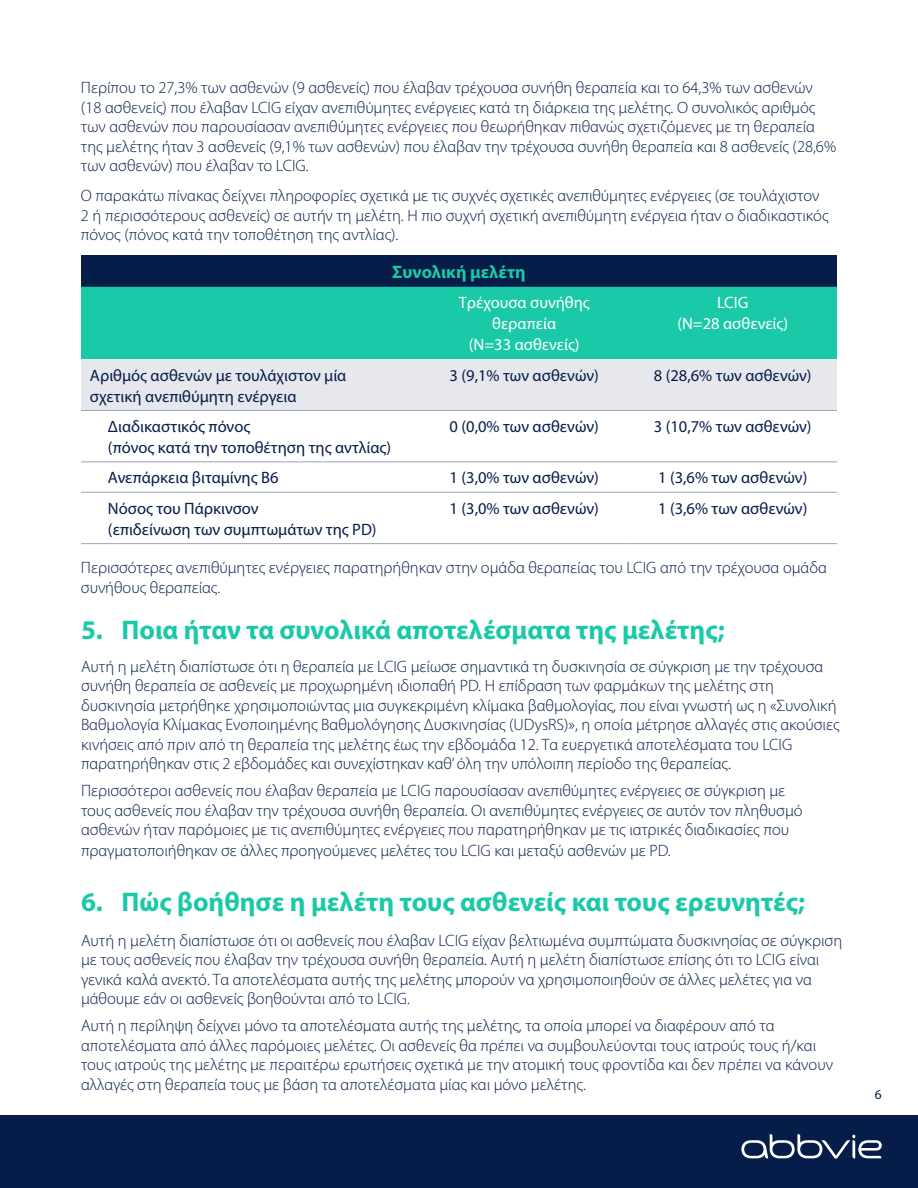
<style>
.page{position:relative;width:918px;height:1188px;background:#fff}
.page>*{position:absolute;margin:0;border:0;box-sizing:border-box;transform-origin:0 0}
.t1{font:700 27px "Myriad Pro";color:#1ac9a8}
.t2{font:700 18px "Myriad Pro";color:#1ac9a8}
.t3{font:300 16.5px/19.5px "Myriad Pro";color:#071d49}
.t4{font:16.5px/21px "Myriad Pro";color:#071d49}
.t5{font:16.5px/21px "Myriad Pro";color:#fff;text-align:center}
.t6{font:13.5px "Myriad Pro";color:#071d49}
</style>
<div class="page">
<div style="left:0;top:1115px;width:918px;height:73px;background:#071d49"></div>
<div style="left:81px;top:255px;width:756px;height:32px;background:#071d49"></div>
<div style="left:81px;top:287px;width:756px;height:72px;background:#1ac9a8"></div>
<div style="left:81px;top:359px;width:756px;height:51px;background:#e6e8ed"></div>
<hr style="left:81px;top:410px;width:339px;height:1px;background:#9ca4b6">
<hr style="left:420px;top:410px;width:208px;height:1px;background:#9ca4b6">
<hr style="left:628px;top:410px;width:209px;height:1px;background:#9ca4b6">
<hr style="left:81px;top:462px;width:339px;height:1px;background:#9ca4b6">
<hr style="left:81px;top:492px;width:339px;height:1px;background:#9ca4b6">
<hr style="left:81px;top:543px;width:339px;height:1px;background:#9ca4b6">
<hr style="left:420px;top:462px;width:208px;height:1px;background:#9ca4b6">
<hr style="left:420px;top:492px;width:208px;height:1px;background:#9ca4b6">
<hr style="left:420px;top:543px;width:208px;height:1px;background:#9ca4b6">
<hr style="left:628px;top:462px;width:209px;height:1px;background:#9ca4b6">
<hr style="left:628px;top:492px;width:209px;height:1px;background:#9ca4b6">
<hr style="left:628px;top:543px;width:209px;height:1px;background:#9ca4b6">
<svg style="left:741px;top:1134px;width:141px;height:25px"></svg>
<p class="t3" style="left:81px;top:78px;width:757px">Περίπου το 27,3% των ασθενών (9 ασθενείς) που έλαβαν τρέχουσα συνήθη θεραπεία και το 64,3% των ασθενών (18 ασθενείς) που έλαβαν LCIG είχαν ανεπιθύμητες ενέργειες κατά τη διάρκεια της μελέτης. Ο συνολικός αριθμός των ασθενών που παρουσίασαν ανεπιθύμητες ενέργειες που θεωρήθηκαν πιθανώς σχετιζόμενες με τη θεραπεία της μελέτης ήταν 3 ασθενείς (9,1% των ασθενών) που έλαβαν την τρέχουσα συνήθη θεραπεία και 8 ασθενείς (28,6% των ασθενών) που έλαβαν το LCIG.</p>
<p class="t3" style="left:81px;top:186px;width:749px">Ο παρακάτω πίνακας δείχνει πληροφορίες σχετικά με τις συχνές σχετικές ανεπιθύμητες ενέργειες (σε τουλάχιστον<br>2 ή περισσότερους ασθενείς) σε αυτήν τη μελέτη. Η πιο συχνή σχετική ανεπιθύμητη ενέργεια ήταν ο διαδικαστικός πόνος (πόνος κατά την τοποθέτηση της αντλίας).</p>
<p class="t2" style="left:392px;top:260px;width:135px">Συνολική μελέτη</p>
<p class="t5" style="left:459px;top:292px;width:133px">Τρέχουσα συνήθης θεραπεία<br>(N=33 ασθενείς)</p>
<p class="t5" style="left:677px;top:292px;width:112px">LCIG<br>(N=28 ασθενείς)</p>
<p class="t4" style="left:90px;top:364px;width:258px">Αριθμός ασθενών με τουλάχιστον μία σχετική ανεπιθύμητη ενέργεια</p>
<p class="t4" style="left:450px;top:364px;width:151px">3 (9,1% των ασθενών)</p>
<p class="t4" style="left:654px;top:364px;width:159px">8 (28,6% των ασθενών)</p>
<p class="t4" style="left:108px;top:416px;width:285px">Διαδικαστικός πόνος<br>(πόνος κατά την τοποθέτηση της αντλίας)</p>
<p class="t4" style="left:450px;top:416px;width:151px">0 (0,0% των ασθενών)</p>
<p class="t4" style="left:654px;top:416px;width:159px">3 (10,7% των ασθενών)</p>
<p class="t4" style="left:108px;top:467px;width:172px">Ανεπάρκεια βιταμίνης Β6</p>
<p class="t4" style="left:450px;top:467px;width:151px">1 (3,0% των ασθενών)</p>
<p class="t4" style="left:658px;top:467px;width:151px">1 (3,6% των ασθενών)</p>
<p class="t4" style="left:108px;top:497px;width:270px">Νόσος του Πάρκινσον<br>(επιδείνωση των συμπτωμάτων της PD)</p>
<p class="t4" style="left:450px;top:497px;width:151px">1 (3,0% των ασθενών)</p>
<p class="t4" style="left:658px;top:497px;width:151px">1 (3,6% των ασθενών)</p>
<p class="t3" style="left:81px;top:558px;width:747px">Περισσότερες ανεπιθύμητες ενέργειες παρατηρήθηκαν στην ομάδα θεραπείας του LCIG από την τρέχουσα ομάδα συνήθους θεραπείας.</p>
<h1 class="t1" style="left:81px;top:612px;width:645px">5. Ποια ήταν τα συνολικά αποτελέσματα της μελέτης;</h1>
<p class="t3" style="left:81px;top:656px;width:760px">Αυτή η μελέτη διαπίστωσε ότι η θεραπεία με LCIG μείωσε σημαντικά τη δυσκινησία σε σύγκριση με την τρέχουσα συνήθη θεραπεία σε ασθενείς με προχωρημένη ιδιοπαθή PD. Η επίδραση των φαρμάκων της μελέτης στη δυσκινησία μετρήθηκε χρησιμοποιώντας μια συγκεκριμένη κλίμακα βαθμολογίας, που είναι γνωστή ως η «Συνολική Βαθμολογία Κλίμακας Ενοποιημένης Βαθμολόγησης Δυσκινησίας (UDysRS)», η οποία μέτρησε αλλαγές στις ακούσιες κινήσεις από πριν από τη θεραπεία της μελέτης έως την εβδομάδα 12. Τα ευεργετικά αποτελέσματα του LCIG παρατηρήθηκαν στις 2 εβδομάδες και συνεχίστηκαν καθ’ όλη την υπόλοιπη περίοδο της θεραπείας.</p>
<p class="t3" style="left:81px;top:781px;width:723px">Περισσότεροι ασθενείς που έλαβαν θεραπεία με LCIG παρουσίασαν ανεπιθύμητες ενέργειες σε σύγκριση με τους ασθενείς που έλαβαν την τρέχουσα συνήθη θεραπεία. Οι ανεπιθύμητες ενέργειες σε αυτόν τον πληθυσμό ασθενών ήταν παρόμοιες με τις ανεπιθύμητες ενέργειες που παρατηρήθηκαν με τις ιατρικές διαδικασίες που</p>
<p class="t3" style="left:81px;top:841px;width:591px">πραγματοποιήθηκαν σε άλλες προηγούμενες μελέτες του LCIG και μεταξύ ασθενών με PD.</p>
<h1 class="t1" style="left:81px;top:884px;width:726px">6. Πώς βοήθησε η μελέτη τους ασθενείς και τους ερευνητές;</h1>
<p class="t3" style="left:81px;top:930px;width:763px">Αυτή η μελέτη διαπίστωσε ότι οι ασθενείς που έλαβαν LCIG είχαν βελτιωμένα συμπτώματα δυσκινησίας σε σύγκριση με τους ασθενείς που έλαβαν την τρέχουσα συνήθη θεραπεία. Αυτή η μελέτη διαπίστωσε επίσης ότι το LCIG είναι γενικά καλά ανεκτό. Τα αποτελέσματα αυτής της μελέτης μπορούν να χρησιμοποιηθούν σε άλλες μελέτες για να μάθουμε εάν οι ασθενείς βοηθούνται από το LCIG.</p>
<p class="t3" style="left:81px;top:1016px;width:754px">Αυτή η περίληψη δείχνει μόνο τα αποτελέσματα αυτής της μελέτης, τα οποία μπορεί να διαφέρουν από τα αποτελέσματα από άλλες παρόμοιες μελέτες. Οι ασθενείς θα πρέπει να συμβουλεύονται τους ιατρούς τους ή/και τους ιατρούς της μελέτης με περαιτέρω ερωτήσεις σχετικά με την ατομική τους φροντίδα και δεν πρέπει να κάνουν αλλαγές στη θεραπεία τους με βάση τα αποτελέσματα μίας και μόνο μελέτης.</p>
<p class="t6" style="left:875px;top:1086px;width:8px">6</p>
</div>
